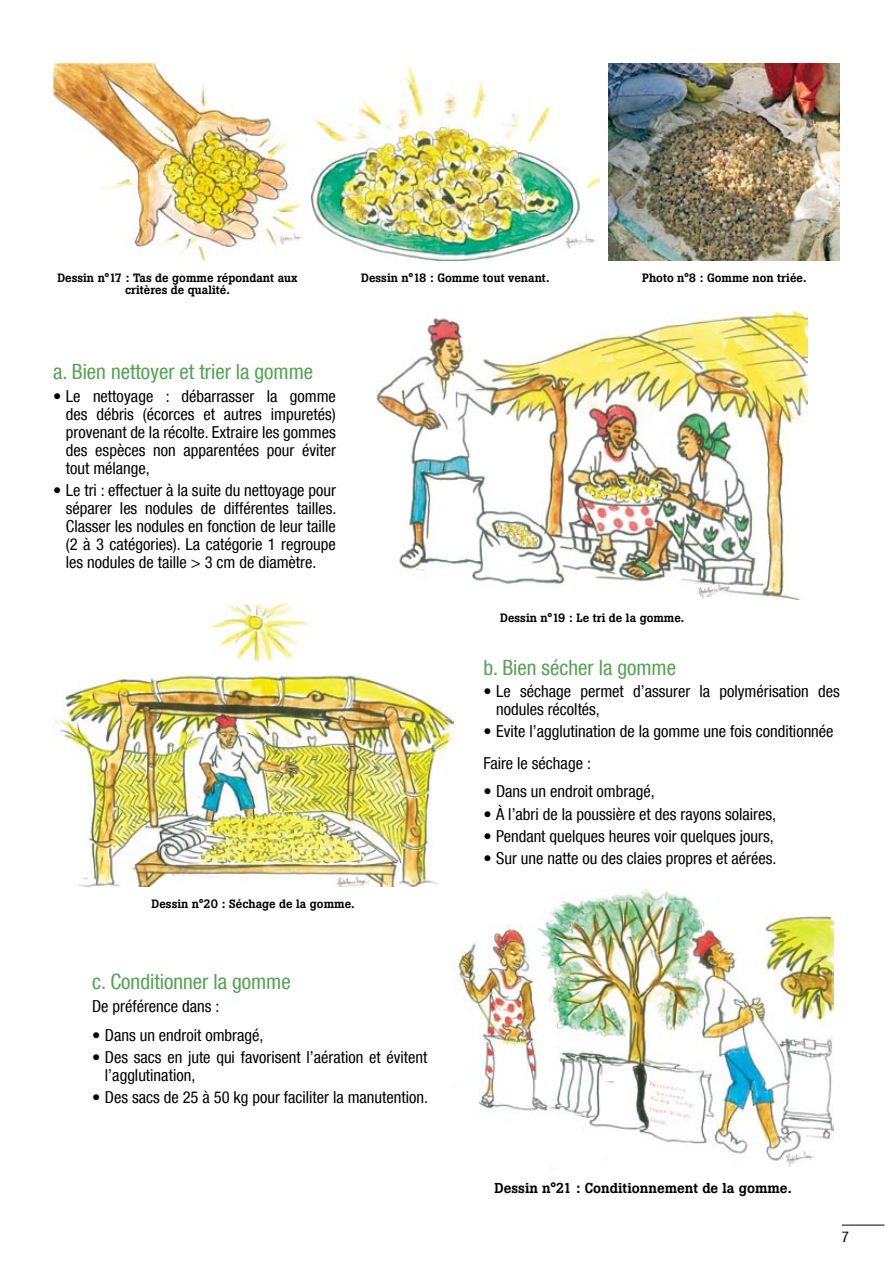
<style>
.page{position:relative;width:893px;height:1263px;background:#fff}
.page>*{position:absolute;margin:0;border:0;box-sizing:border-box;transform-origin:0 0}
.t1{font:condensed 21px "Helvetica Neue LT Com";color:#52a150}
.t2{font:condensed 16.5px/18px "Helvetica Neue LT Com";color:#000}
.t3{font:condensed 15px "Helvetica Neue LT Com";color:#000}
.t4{font:500 14.25px "Boton";color:#000}
.t5{font:500 12px/12px "Boton";color:#000;text-align:center}
</style>
<div class="page">
<img style="left:53px;top:64px;width:249px;height:196px">
<img style="left:312px;top:64px;width:287px;height:196px">
<img style="left:609px;top:64px;width:231px;height:196px">
<img style="left:377px;top:311px;width:431px;height:289px">
<img style="left:453px;top:890px;width:380px;height:277px">
<img style="left:53px;top:604px;width:400px;height:283px">
<hr style="left:842px;top:1225px;width:42px;height:1px;background:#000">
<p class="t5" style="left:57px;top:272px;width:242px">Dessin n°17 : Tas de gomme répondant aux critères de qualité.</p>
<p class="t5" style="left:361px;top:272px;width:190px">Dessin n°18 : Gomme tout venant.</p>
<p class="t5" style="left:642px;top:272px;width:166px">Photo n°8 : Gomme non triée.</p>
<p class="t1" style="left:53px;top:359px;width:262px">a. Bien nettoyer et trier la gomme</p>
<p class="t2" style="left:66px;top:386px;width:272px;text-align:justify;text-indent:-13px">• Le nettoyage : débarrasser la gomme des débris (écorces et autres impuretés) provenant de la récolte. Extraire les gommes des espèces non apparentées pour éviter tout mélange,</p>
<p class="t2" style="left:66px;top:481px;width:272px;text-align:justify;text-indent:-13px">• Le tri : effectuer à la suite du nettoyage pour séparer les nodules de différentes tailles.<br>Classer les nodules en fonction de leur taille (2 à 3 catégories). La catégorie 1 regroupe les nodules de taille &gt; 3 cm de diamètre.</p>
<p class="t5" style="left:152px;top:898px;width:205px">Dessin n°20 : Séchage de la gomme.</p>
<p class="t1" style="left:92px;top:969px;width:200px">c. Conditionner la gomme</p>
<p class="t2" style="left:92px;top:997px;width:129px">De préférence dans :</p>
<p class="t2" style="left:92px;top:1025px;width:173px">• Dans un endroit ombragé,</p>
<p class="t2" style="left:105px;top:1048px;width:324px;text-indent:-13px">• Des sacs en jute qui favorisent l’aération et évitent l’agglutination,</p>
<p class="t2" style="left:92px;top:1088px;width:337px">• Des sacs de 25 à 50 kg pour faciliter la manutention.</p>
<p class="t5" style="left:500px;top:611px;width:186px">Dessin n°19 : Le tri de la gomme.</p>
<p class="t1" style="left:483px;top:655px;width:194px">b. Bien sécher la gomme</p>
<p class="t2" style="left:496px;top:682px;width:345px;text-indent:-13px">• Le séchage permet d’assurer la polymérisation des nodules récoltés,</p>
<p class="t2" style="left:483px;top:715px;width:352px;line-height:31.7px">• Evite l’agglutination de la gomme une fois conditionnée<br>Faire le séchage :</p>
<p class="t2" style="left:483px;top:782px;width:173px">• Dans un endroit ombragé,</p>
<p class="t2" style="left:483px;top:805px;width:294px">• À l’abri de la poussière et des rayons solaires,</p>
<p class="t2" style="left:483px;top:827px;width:292px">• Pendant quelques heures voir quelques jours,</p>
<p class="t2" style="left:483px;top:849px;width:295px">• Sur une natte ou des claies propres et aérées.</p>
<p class="t4" style="left:494px;top:1179px;width:299px">Dessin n°21 : Conditionnement de la gomme.</p>
<p class="t3" style="left:842px;top:1228px;width:9px">7</p>
</div>
